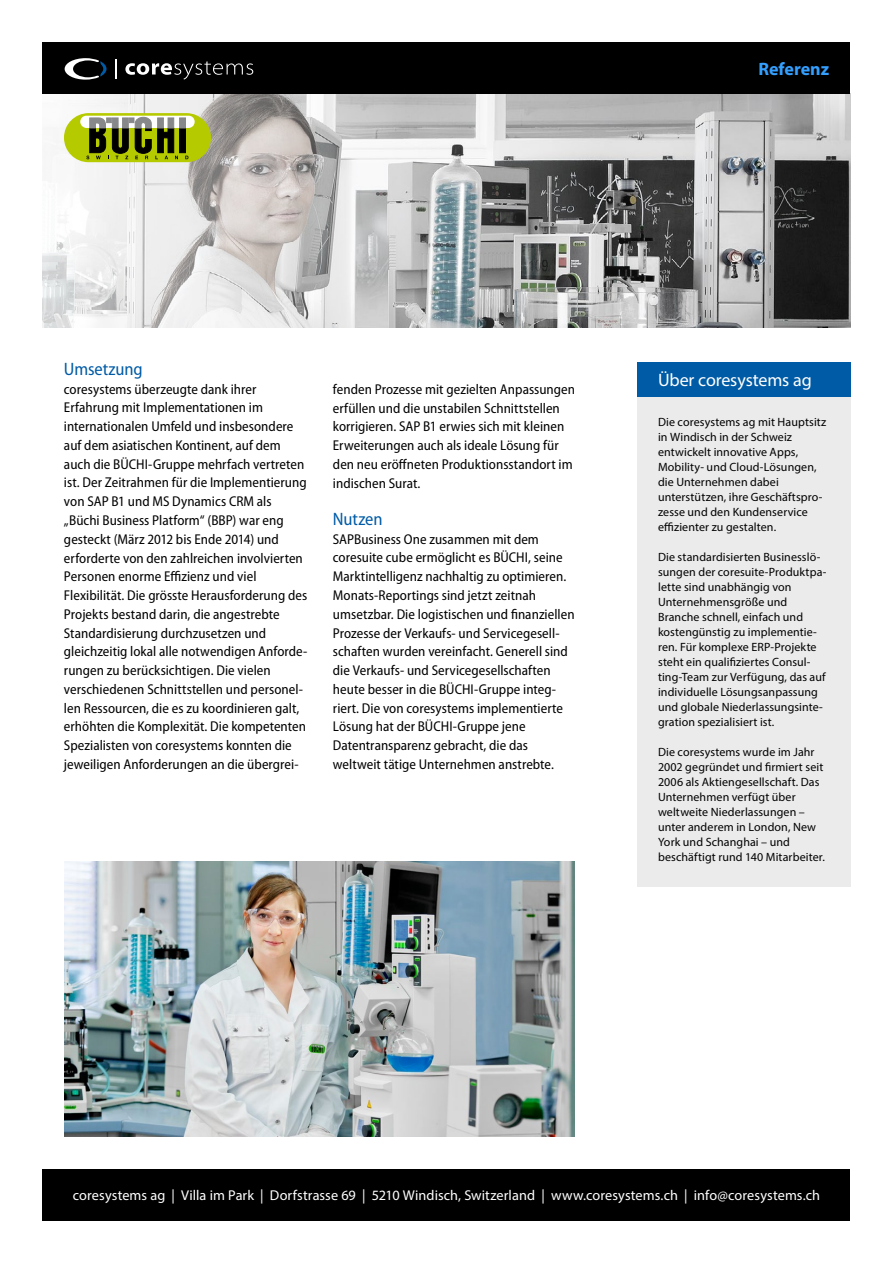
<style>
.page{position:relative;width:893px;height:1263px;background:#fff}
.page>*{position:absolute;margin:0;border:0;box-sizing:border-box;transform-origin:0 0}
.t1{font:18px "Myriad Pro";letter-spacing:-.01em;color:#fff}
.t2{font:semi-condensed 18px "Myriad Pro";letter-spacing:-.005em;color:#005ba6}
.t3{font:700 18px "Myriad Pro";letter-spacing:-.005em;color:#349ffe}
.t4{font:semi-condensed 14.25px/18.8px "Myriad Pro";color:#000}
.t5{font:14.25px "Myriad Pro";letter-spacing:.005em;color:#fff}
.t6{font:12px/15px "Myriad Pro";letter-spacing:.01em;color:#000}
</style>
<div class="page">
<div style="left:43px;top:1169px;width:807px;height:51px;background:#000"></div>
<svg style="left:43px;top:94px;width:807px;height:233px;background:#afafaf"></svg>
<div style="left:64px;top:113px;width:147px;height:49px;background:#b6ca00;border-radius:25px"></div>
<div style="left:180px;top:118px;width:5px;height:35px;background:#000"></div>
<svg style="left:80px;top:116px;width:115px;height:12px"></svg>
<div style="left:180px;top:118px;width:5px;height:10px;background:#87888a"></div>
<svg style="left:86px;top:117px;width:92px;height:42px"></svg>
<div style="left:43px;top:43px;width:807px;height:51px;background:#000"></div>
<svg style="left:125px;top:61px;width:128px;height:19px"></svg>
<svg style="left:116px;top:59px;width:1px;height:20px"></svg>
<svg style="left:65px;top:58px;width:42px;height:22px"></svg>
<div style="left:637px;top:372px;width:213px;height:514px;background:#ebebeb"></div>
<div style="left:637px;top:362px;width:213px;height:34px;background:#005ba6"></div>
<img style="left:65px;top:861px;width:509px;height:275px">
<p class="t3" style="left:759px;top:57px;width:72px">Referenz</p>
<p class="t2" style="left:64px;top:358px;width:80px">Umsetzung</p>
<p class="t4" style="left:64px;top:379px;width:245px">coresystems überzeugte dank ihrer Erfahrung mit Implementationen im internationalen Umfeld und insbesondere auf dem asiatischen Kontinent, auf dem auch die BÜCHI-Gruppe mehrfach vertreten ist. Der Zeitrahmen für die Implementierung von SAP B1 und MS Dynamics CRM als „Büchi Business Platform“ (BBP) war eng gesteckt (März 2012 bis Ende 2014) und erforderte von den zahlreichen involvierten Personen enorme Effizienz und viel Flexibilität. Die grösste Herausforderung des Projekts bestand darin, die angestrebte Standardisierung durchzusetzen und gleichzeitig lokal alle notwendigen Anforde&shy;rungen zu berücksichtigen. Die vielen verschiedenen Schnittstellen und personel&shy;len Ressourcen, die es zu koordinieren galt, erhöhten die Komplexität. Die kompetenten Spezialisten von coresystems konnten die jeweiligen Anforderungen an die übergrei-</p>
<p class="t4" style="left:333px;top:379px;width:244px">fenden Prozesse mit gezielten Anpassungen erfüllen und die unstabilen Schnittstellen korrigieren. SAP B1 erwies sich mit kleinen Erweiterungen auch als ideale Lösung für den neu eröffneten Produktionsstandort im indischen Surat.</p>
<p class="t2" style="left:333px;top:508px;width:51px">Nutzen</p>
<p class="t4" style="left:333px;top:529px;width:243px">SAPBusiness One zusammen mit dem coresuite cube ermöglicht es BÜCHI, seine Marktintelligenz nachhaltig zu optimieren.<br>Monats-Reportings sind jetzt zeitnah umsetzbar. Die logistischen und finanziellen Prozesse der Verkaufs- und Servicegesell&shy;schaften wurden vereinfacht. Generell sind die Verkaufs- und Servicegesellschaften heute besser in die BÜCHI-Gruppe integ&shy;riert. Die von coresystems implementierte Lösung hat der BÜCHI-Gruppe jene Datentransparenz gebracht, die das weltweit tätige Unternehmen anstrebte.</p>
<p class="t1" style="left:658px;top:369px;width:155px">Über coresystems ag</p>
<p class="t6" style="left:658px;top:414px;width:170px">Die coresystems ag mit Hauptsitz in Windisch in der Schweiz entwickelt innovative Apps,<br>Mobility- und Cloud-Lösungen, die Unternehmen dabei unterstützen, ihre Geschäftspro&shy;zesse und den Kundenservice effizienter zu gestalten.</p>
<p class="t6" style="left:658px;top:549px;width:170px">Die standardisierten Businesslö&shy;sungen der coresuite-Produktpa&shy;lette sind unabhängig von<br>Unternehmensgröße und<br>Branche schnell, einfach und kostengünstig zu implementie&shy;ren. Für komplexe ERP-Projekte steht ein qualifiziertes Consul&shy;ting-Team zur Verfügung, das auf individuelle Lösungsanpassung und globale Niederlassungsinte&shy;gration spezialisiert ist.</p>
<p class="t6" style="left:658px;top:744px;width:168px">Die coresystems wurde im Jahr<br>2002 gegründet und firmiert seit<br>2006 als Aktiengesellschaft. Das<br>Unternehmen verfügt über weltweite Niederlassungen – unter anderem in London, New<br>York und Schanghai – und beschäftigt rund 140 Mitarbeiter.</p>
<p class="t5" style="left:73px;top:1187px;width:749px">coresystems ag | Villa im Park | Dorfstrasse 69 | 5210 Windisch, Switzerland | www.coresystems.ch | info@coresystems.ch</p>
</div>
